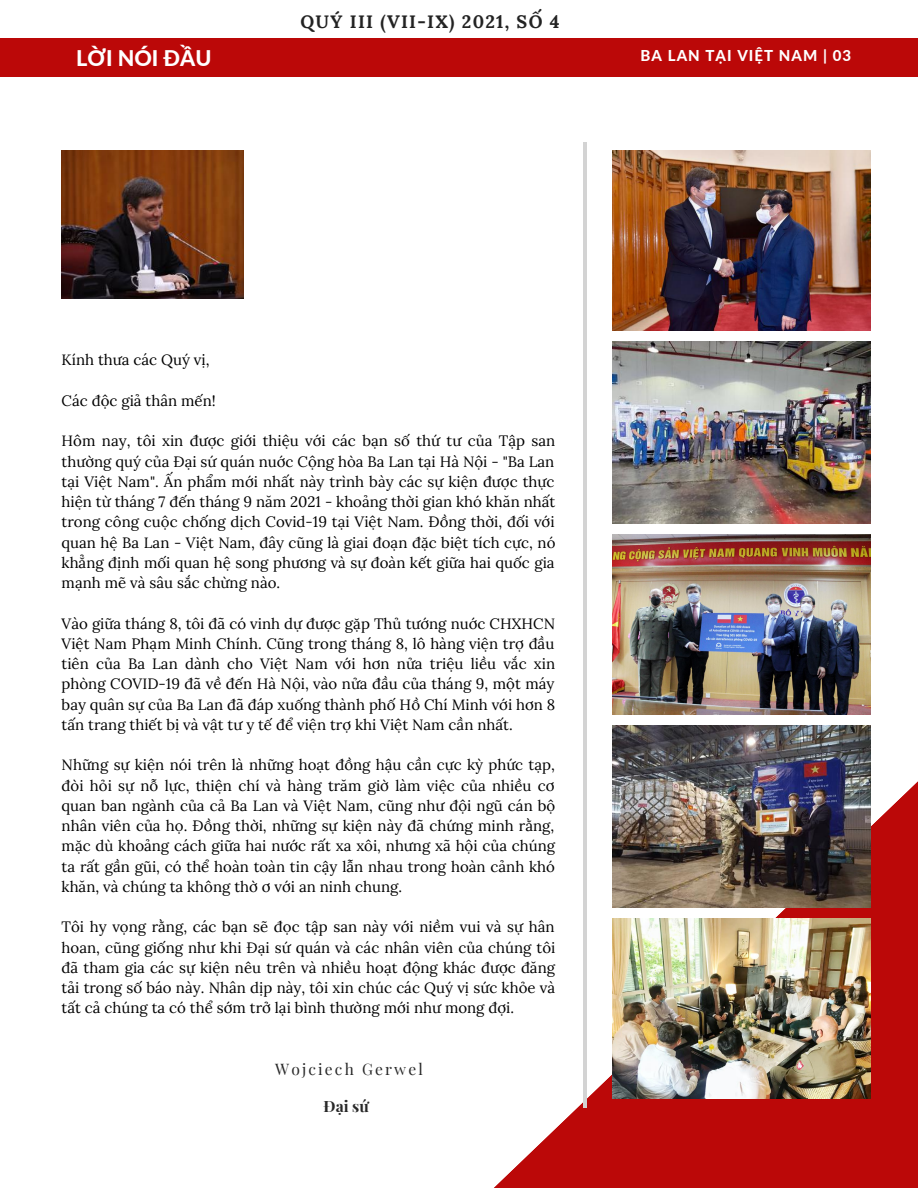
<style>
.page{position:relative;width:918px;height:1188px;background:#fff}
.page>*{position:absolute;margin:0;border:0;box-sizing:border-box;transform-origin:0 0}
.t1{font:800 21.6px "Lato";color:#fff}
.t2{font:700 18px "Lora";letter-spacing:.07em;color:#222}
.t3{font:15.6px "Playfair Display";letter-spacing:.14em;color:#282828}
.t4{font:700 15.6px "Playfair Display";color:#282828}
.t5{font:15px/20.2px "Lora";color:#000;text-align:justify}
.t6{font:800 15px "Lato";letter-spacing:.07em;color:#fff}
</style>
<div class="page">
<svg style="left:494px;top:511px;width:424px;height:677px"></svg>
<hr style="left:583px;top:142px;width:4px;height:966px;background:#d3d3d3">
<img style="left:62px;top:151px;width:182px;height:147px">
<img style="left:613px;top:726px;width:257px;height:181px">
<img style="left:613px;top:918px;width:257px;height:180px">
<img style="left:613px;top:151px;width:257px;height:180px">
<img style="left:613px;top:342px;width:257px;height:181px">
<img style="left:613px;top:534px;width:257px;height:180px">
<div style="left:0;top:38px;width:918px;height:39px;background:#bb0808"></div>
<p class="t2" style="left:300px;top:10px;width:261px">QUÝ III (VII-IX) 2021, SỐ 4</p>
<h1 class="t1" style="left:76px;top:44px;width:137px">LỜI NÓI ĐẦU</h1>
<p class="t6" style="left:641px;top:47px;width:212px">BA LAN TẠI VIỆT NAM | 03</p>
<p class="t5" style="left:62px;top:350px;width:149px">Kính thưa các Quý vị,</p>
<p class="t5" style="left:62px;top:390px;width:156px">Các độc giả thân mến!</p>
<p class="t5" style="left:62px;top:431px;width:495px">Hôm nay, tôi xin được giới thiệu với các bạn số thứ tư của Tập san thường quý của Đại sứ quán nuớc Cộng hòa Ba Lan tại Hà Nội - "Ba Lan tại Việt Nam". Ấn phẩm mới nhất này trình bày các sự kiện được thực hiện từ tháng 7 đến tháng 9 năm 2021 - khoảng thời gian khó khăn nhất trong công cuộc chống dịch Covid-19 tại Việt Nam. Đồng thời, đối với quan hệ Ba Lan - Việt Nam, đây cũng là giai đoạn đặc biệt tích cực, nó khẳng định mối quan hệ song phương và sự đoàn kết giữa hai quốc gia mạnh mẽ và sâu sắc chừng nào.</p>
<p class="t5" style="left:62px;top:613px;width:495px">Vào giữa tháng 8, tôi đã có vinh dự được gặp Thủ tướng nuớc CHXHCN Việt Nam Phạm Minh Chính. Cũng trong tháng 8, lô hàng viện trợ đầu tiên của Ba Lan dành cho Việt Nam với hơn nửa triệu liều vắc xin phòng COVID-19 đã về đến Hà Nội, vào nửa đầu của tháng 9, một máy bay quân sự của Ba Lan đã đáp xuống thành phố Hồ Chí Minh với hơn 8 tấn trang thiết bị và vật tư y tế để viện trợ khi Việt Nam cần nhất.</p>
<p class="t5" style="left:62px;top:755px;width:495px">Những sự kiện nói trên là những hoạt đồng hậu cần cực kỳ phức tạp, đòi hỏi sự nỗ lực, thiện chí và hàng trăm giờ làm việc của nhiều cơ quan ban ngành của cả Ba Lan và Việt Nam, cũng như đội ngũ cán bộ nhân viên của họ. Đồng thời, những sự kiện này đã chứng minh rằng, mặc dù khoảng cách giữa hai nước rất xa xôi, nhưng xã hội của chúng ta rất gần gũi, có thể hoàn toàn tin cậy lẫn nhau trong hoàn cảnh khó khăn, và chúng ta không thờ ơ với an ninh chung.</p>
<p class="t5" style="left:62px;top:917px;width:495px">Tôi hy vọng rằng, các bạn sẽ đọc tập san này với niềm vui và sự hân hoan, cũng giống như khi Đại sứ quán và các nhân viên của chúng tôi đã tham gia các sự kiện nêu trên và nhiều hoạt động khác được đăng tải trong số báo này. Nhân dịp này, tôi xin chúc các Quý vị sức khỏe và tất cả chúng ta có thể sớm trở lại bình thường mới như mong đợi.</p>
<p class="t3" style="left:275px;top:1058px;width:149px">Wojciech Gerwel</p>
<p class="t4" style="left:324px;top:1095px;width:47px">Đại sứ</p>
</div>
